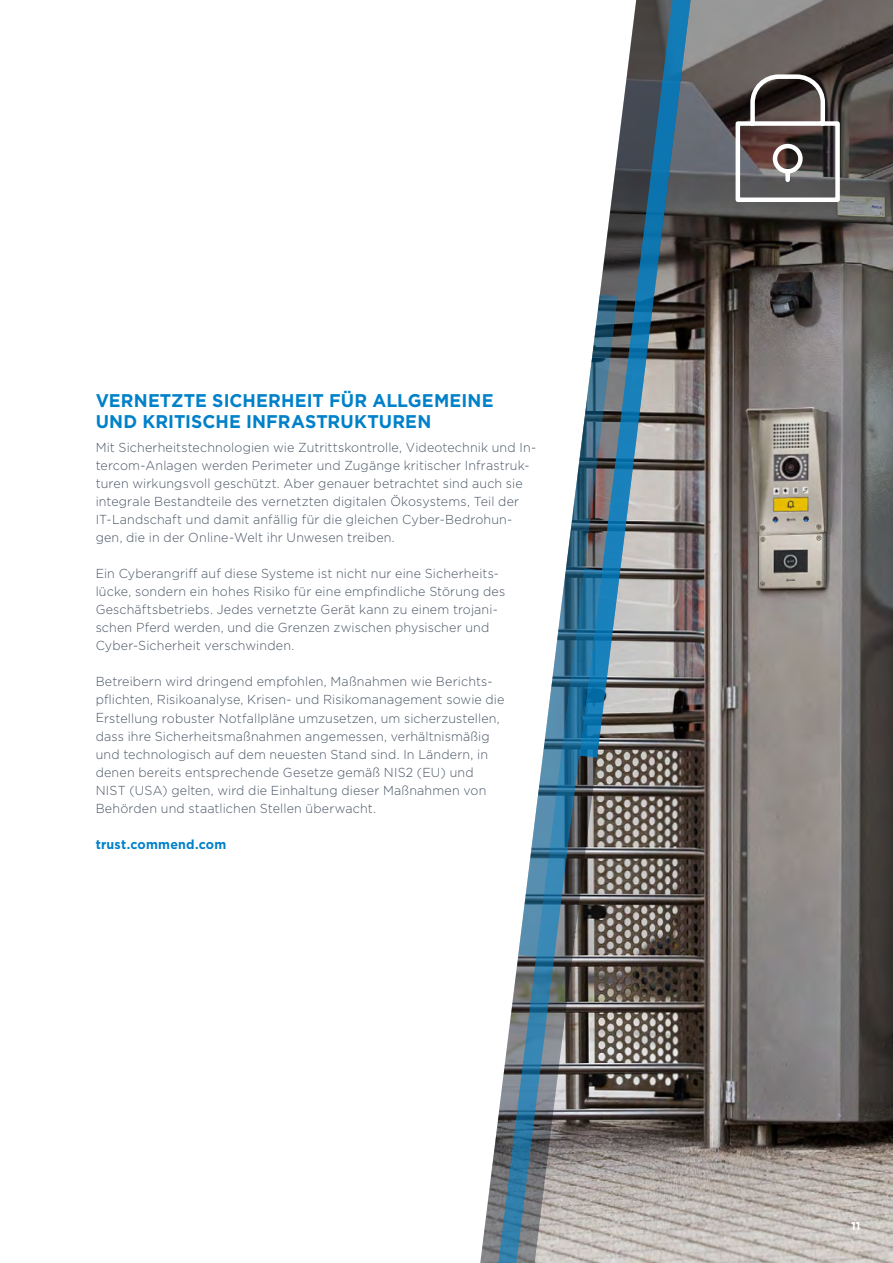
<style>
.page{position:relative;width:893px;height:1263px;background:#fff}
.page>*{position:absolute;margin:0;border:0;box-sizing:border-box;transform-origin:0 0}
.t1{font:700 18.3px/21.6px "Gotham";letter-spacing:.005em;color:#0081c9;scale:.96 1}
.t2{font:300 13.05px/18px "Gotham";letter-spacing:.01em;color:#485464;scale:.96 1}
.t3{font:700 13.05px "Gotham";letter-spacing:.02em;color:#0081c9;scale:.96 1}
.t4{font:700 11.55px "Gotham";color:#fff;scale:.96 1}
</style>
<div class="page">
<img style="left:693px;top:0;width:200px;height:1263px">
<svg style="left:480px;top:759px;width:213px;height:504px;background:#8d8681"></svg>
<svg style="left:600px;top:0;width:93px;height:759px;background:#748087"></svg>
<svg style="left:566px;top:293px;width:53px;height:665px"></svg>
<svg style="left:495px;top:567px;width:108px;height:696px"></svg>
<svg style="left:733px;top:72px;width:109px;height:132px;background:#696261"></svg>
<h1 class="t1" style="left:96px;top:389px;width:416px">VERNETZTE SICHERHEIT FÜR ALLGEMEINE<br>UND KRITISCHE INFRASTRUKTUREN</h1>
<p class="t2" style="left:96px;top:438px;width:460px">Mit Sicherheitstechnologien wie Zutrittskontrolle, Videotechnik und In&shy;tercom-Anlagen werden Perimeter und Zugänge kritischer Infrastruk&shy;turen wirkungsvoll geschützt. Aber genauer betrachtet sind auch sie integrale Bestandteile des vernetzten digitalen Ökosystems, Teil der IT-Landschaft und damit anfällig für die gleichen Cyber-Bedrohun&shy;gen, die in der Online-Welt ihr Unwesen treiben.</p>
<p class="t2" style="left:96px;top:564px;width:428px">Ein Cyberangriff auf diese Systeme ist nicht nur eine Sicherheits&shy;lücke, sondern ein hohes Risiko für eine empfindliche Störung des Geschäftsbetriebs. Jedes vernetzte Gerät kann zu einem trojani&shy;schen Pferd werden, und die Grenzen zwischen physischer und Cyber-Sicherheit verschwinden.</p>
<p class="t2" style="left:96px;top:672px;width:427px">Betreibern wird dringend empfohlen, Maßnahmen wie Berichts&shy;pflichten, Risikoanalyse, Krisen- und Risikomanagement sowie die Erstellung robuster Notfallpläne umzusetzen, um sicherzustellen, dass ihre Sicherheitsmaßnahmen angemessen, verhältnismäßig und technologisch auf dem neuesten Stand sind. In Ländern, in denen bereits entsprechende Gesetze gemäß NIS2 (EU) und NIST (USA) gelten, wird die Einhaltung dieser Maßnahmen von Behörden und staatlichen Stellen überwacht.</p>
<p class="t3" style="left:96px;top:835px;width:138px">trust.commend.com</p>
<p class="t4" style="left:851px;top:1218px;width:11px">11</p>
</div>
